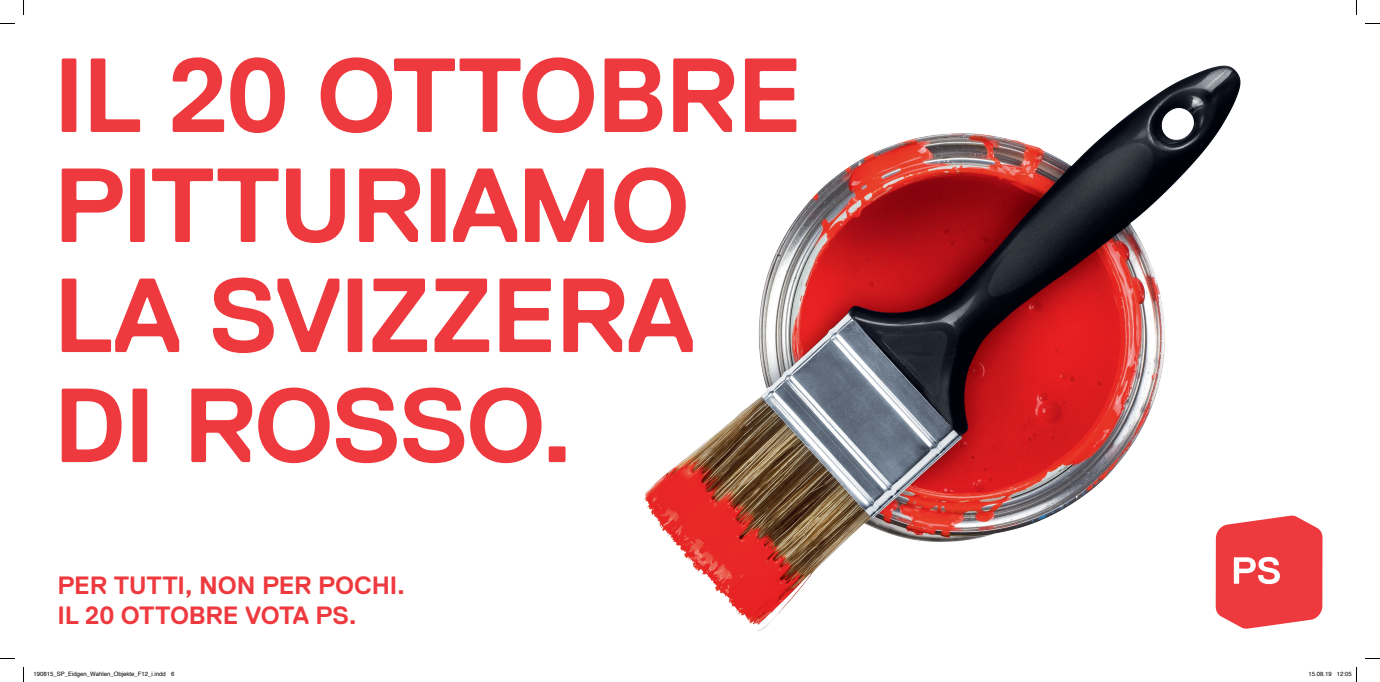
<style>
.page{position:relative;width:1380px;height:682px;background:#fff}
.page>*{position:absolute;margin:0;border:0;box-sizing:border-box;transform-origin:0 0}
.t1{font:700 105px/110px "Replica";letter-spacing:-.025em;color:#ee3a3e}
.t2{font:700 25px/30px "Replica";letter-spacing:-.01em;color:#ee3a3e}
.t3{font:6px "Helvetica";color:#000}
</style>
<div class="page">
<img style="left:644px;top:65px;width:679px;height:566px">
<svg style="left:1215px;top:516px;width:107px;height:113px;background:#f05a5d"></svg>
<svg style="left:0;top:23px;width:15px;height:1px"></svg>
<svg style="left:1365px;top:23px;width:14px;height:1px"></svg>
<svg style="left:0;top:658px;width:15px;height:1px"></svg>
<svg style="left:1365px;top:658px;width:14px;height:1px"></svg>
<svg style="left:23px;top:0;width:1px;height:15px"></svg>
<svg style="left:23px;top:667px;width:1px;height:15px"></svg>
<svg style="left:1356px;top:0;width:1px;height:15px"></svg>
<svg style="left:1356px;top:667px;width:1px;height:15px"></svg>
<h1 class="t1" style="left:53px;top:41px;width:751px">IL 20 OTTOBRE<br>PITTURIAMO<br>LA SVIZZERA<br>DI ROSSO.</h1>
<h2 class="t2" style="left:58px;top:571px;width:349px">PER TUTTI, NON PER POCHI.<br>IL 20 OTTOBRE VOTA PS.</h2>
<p class="t3" style="left:34px;top:669px;width:142px">190815_SP_Eidgen_Wahlen_Objekte_F12_i.indd 6</p>
<p class="t3" style="left:1308px;top:669px;width:45px">15.08.19 12:05</p>
</div>
